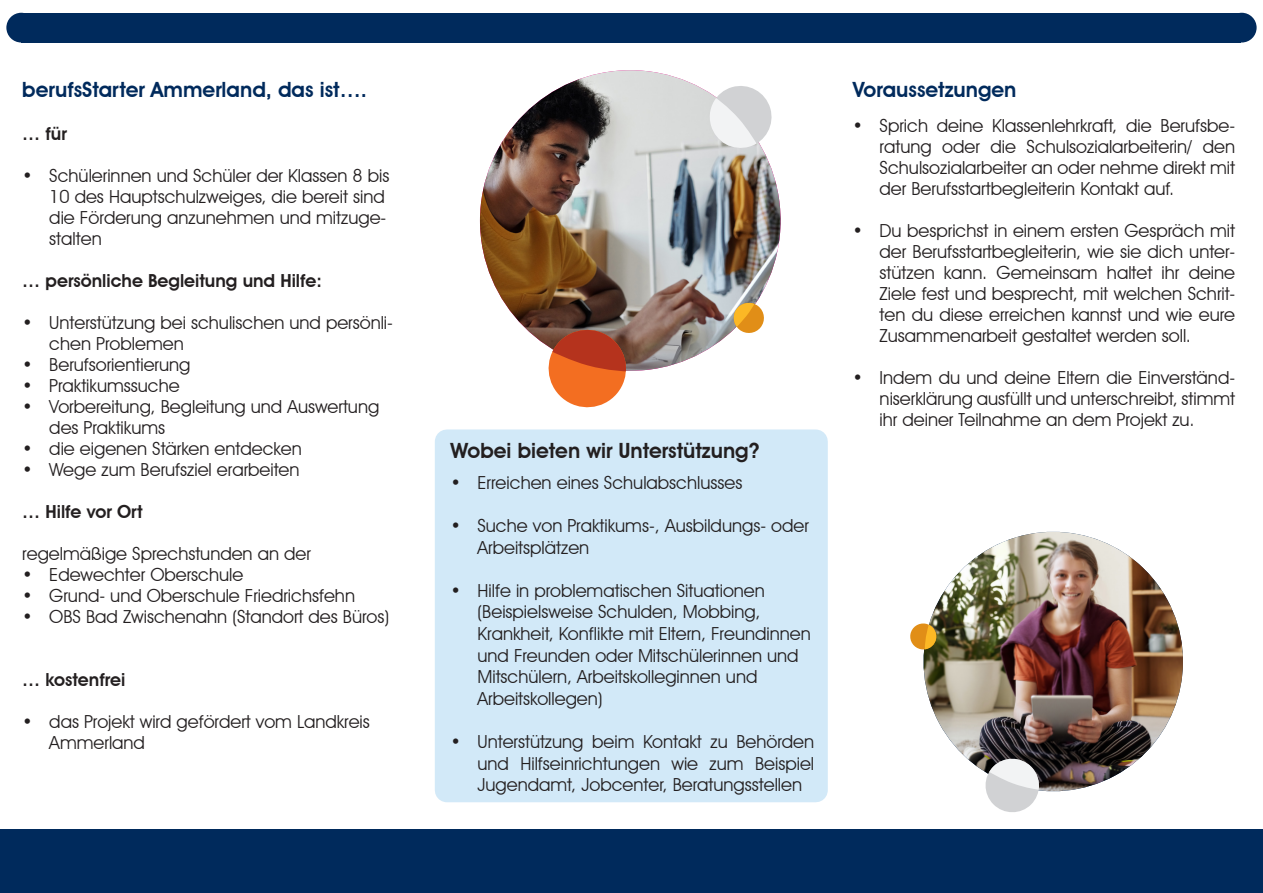
<style>
.page{position:relative;width:1263px;height:893px;background:#fff}
.page>*{position:absolute;margin:0;border:0;box-sizing:border-box;transform-origin:0 0}
.t1{font:600 21px "Avant Garde IT Cby BT";color:#002a5c}
.t2{font:600 21px "Avant Garde IT Cby BT";color:#231f20}
.t3{font:18px/21px "Avant Garde IT Cby BT";color:#231f20}
.t4{font:600 18px "Avant Garde IT Cby BT";color:#231f20}
</style>
<div class="page">
<div style="left:21px;top:13px;width:1220px;height:30px;background:#002a5c"></div>
<div style="left:1227px;top:13px;width:29px;height:30px;background:#002a5c;border-radius:50%"></div>
<div style="left:6px;top:13px;width:30px;height:30px;background:#002a5c;border-radius:50%"></div>
<div style="left:0;top:829px;width:1263px;height:64px;background:#002a5c"></div>
<img style="left:480px;top:70px;width:300px;height:301px;border-radius:150px">
<svg style="left:732px;top:301px;width:32px;height:32px"></svg>
<svg style="left:706px;top:86px;width:66px;height:65px"></svg>
<svg style="left:544px;top:325px;width:87px;height:83px"></svg>
<div style="left:435px;top:429px;width:393px;height:373px;background:#d2e9f8"></div>
<img style="left:923px;top:532px;width:260px;height:260px">
<svg style="left:910px;top:622px;width:27px;height:28px"></svg>
<svg style="left:983px;top:756px;width:58px;height:56px"></svg>
<p class="t1" style="left:22px;top:77px;width:346px">berufsStarter Ammerland, das ist….</p>
<p class="t4" style="left:22px;top:123px;width:46px">… für</p>
<p class="t3" style="left:49px;top:165px;width:341px;text-indent:-27px">• Schülerinnen und Schüler der Klassen 8 bis 10 des Hauptschulzweiges, die bereit sind die Förderung anzunehmen und mitzuge&shy;stalten</p>
<p class="t4" style="left:22px;top:270px;width:301px">… persönliche Begleitung und Hilfe:</p>
<p class="t3" style="left:49px;top:312px;width:345px;text-indent:-27px">• Unterstützung bei schulischen und persönli&shy;chen Problemen</p>
<p class="t3" style="left:22px;top:354px;width:170px">• Berufsorientierung</p>
<p class="t3" style="left:22px;top:375px;width:159px">• Praktikumssuche</p>
<p class="t3" style="left:49px;top:396px;width:331px;text-indent:-27px">• Vorbereitung, Begleitung und Auswertung des Praktikums</p>
<p class="t3" style="left:22px;top:438px;width:281px">• die eigenen Stärken entdecken</p>
<p class="t3" style="left:22px;top:459px;width:279px">• Wege zum Berufsziel erarbeiten</p>
<p class="t4" style="left:22px;top:501px;width:122px">… Hilfe vor Ort</p>
<p class="t3" style="left:22px;top:543px;width:290px">regelmäßige Sprechstunden an der</p>
<p class="t3" style="left:22px;top:564px;width:223px">• Edewechter Oberschule</p>
<p class="t3" style="left:22px;top:585px;width:334px">• Grund- und Oberschule Friedrichsfehn</p>
<p class="t3" style="left:22px;top:606px;width:368px">• OBS Bad Zwischenahn (Standort des Büros)</p>
<p class="t4" style="left:22px;top:669px;width:104px">… kostenfrei</p>
<p class="t3" style="left:49px;top:711px;width:322px;text-indent:-27px">• das Projekt wird gefördert vom Landkreis<br>Ammerland</p>
<p class="t2" style="left:451px;top:438px;width:310px">Wobei bieten wir Unterstützung?</p>
<p class="t3" style="left:451px;top:472px;width:293px">• Erreichen eines Schulabschlusses</p>
<p class="t3" style="left:478px;top:515px;width:333px;line-height:21.6px;text-indent:-27px">• Suche von Praktikums-, Ausbildungs- oder<br>Arbeitsplätzen</p>
<p class="t3" style="left:478px;top:579px;width:335px;line-height:21.6px;text-indent:-27px">• Hilfe in problematischen Situationen (Beispielsweise Schulden, Mobbing, Krankheit, Konflikte mit Eltern, Freundinnen und Freunden oder Mitschülerinnen und Mitschülern, Arbeitskolleginnen und Arbeitskollegen)</p>
<p class="t3" style="left:478px;top:731px;width:338px;line-height:21.6px;text-align:justify;text-indent:-27px">• Unterstützung beim Kontakt zu Behörden und Hilfseinrichtungen wie zum Beispiel Jugendamt, Jobcenter, Beratungsstellen</p>
<p class="t1" style="left:853px;top:77px;width:165px">Voraussetzungen</p>
<p class="t3" style="left:880px;top:115px;width:357px;text-align:justify;text-indent:-27px">• Sprich deine Klassenlehrkraft, die Berufsbe&shy;ratung oder die Schulsozialarbeiterin/ den Schulsozialarbeiter an oder nehme direkt mit der Berufsstartbegleiterin Kontakt auf.</p>
<p class="t3" style="left:880px;top:220px;width:357px;text-align:justify;text-indent:-27px">• Du besprichst in einem ersten Gespräch mit der Berufsstartbegleiterin, wie sie dich unter&shy;stützen kann. Gemeinsam haltet ihr deine Ziele fest und besprecht, mit welchen Schrit&shy;ten du diese erreichen kannst und wie eure Zusammenarbeit gestaltet werden soll.</p>
<p class="t3" style="left:880px;top:367px;width:357px;text-align:justify;text-indent:-27px">• Indem du und deine Eltern die Einverständ&shy;niserklärung ausfüllt und unterschreibt, stimmt ihr deiner Teilnahme an dem Projekt zu.</p>
</div>
